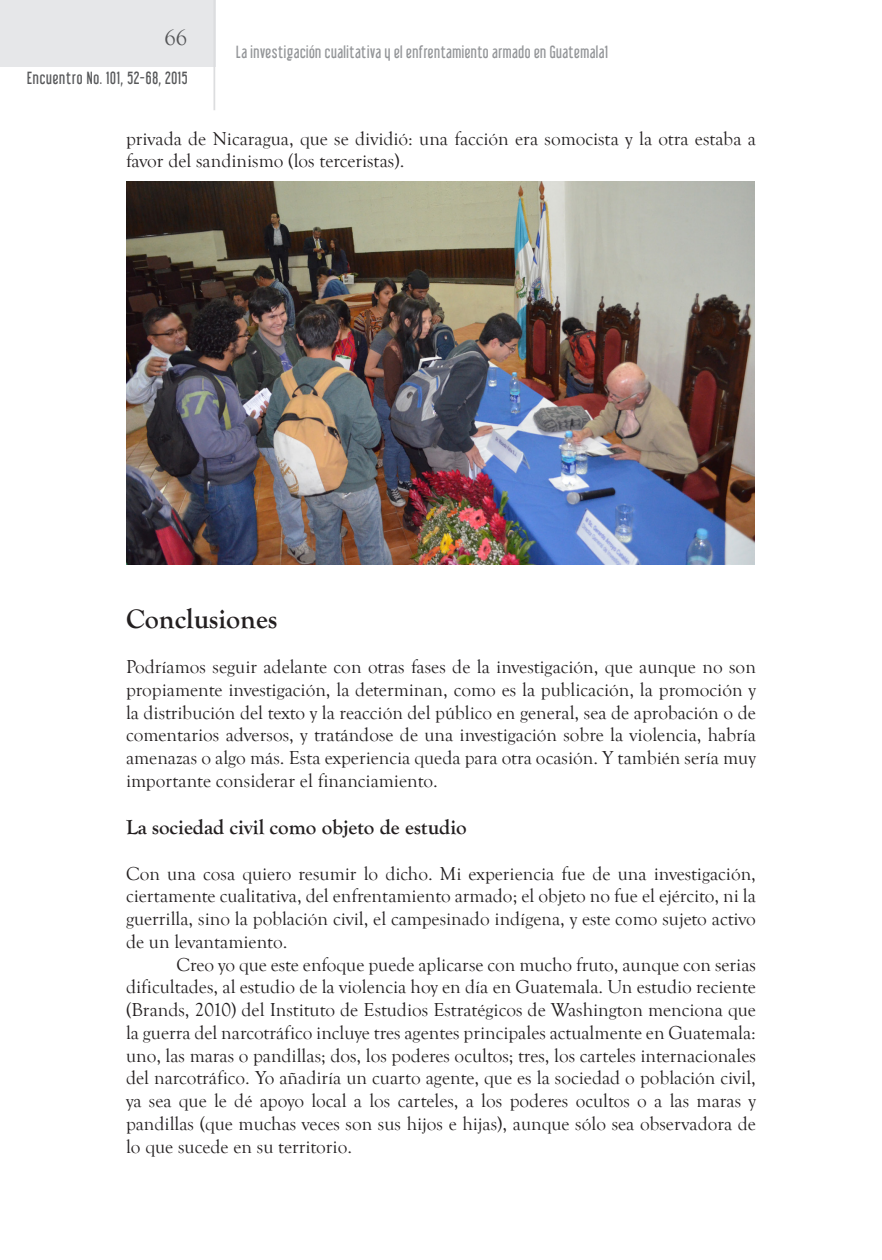
<style>
.page{position:relative;width:882px;height:1260px;background:#fff}
.page>*{position:absolute;margin:0;border:0;box-sizing:border-box;transform-origin:0 0}
.t1{font:700 28px "Goudy Old Style T";color:#231f20}
.t2{font:22.75px "Goudy Old Style T";color:#545557}
.t3{font:700 21px "Goudy Old Style T";color:#231f20}
.t4{font:19.25px/22.8px "Goudy Old Style T";color:#231f20;text-align:justify}
.t5{font:15.75px "Libel Suit";letter-spacing:.03em;color:#939598}
.t6{font:15.75px "Libel Suit";letter-spacing:.05em;color:#57585a}
</style>
<div class="page">
<div style="left:0;top:0;width:215px;height:67px;background:#e6e7e9"></div>
<hr style="left:214px;top:0;width:1px;height:110px;background:#dcdddf">
<img style="left:126px;top:181px;width:628px;height:383px">
<p class="t2" style="left:164px;top:25px;width:24px">66</p>
<p class="t6" style="left:27px;top:69px;width:162px">Encuentro No. 101, 52-68, 2015</p>
<p class="t5" style="left:236px;top:42px;width:373px">La investigación cualitativa y el enfrentamiento armado en Guatemala1</p>
<p class="t4" style="left:126px;top:127px;width:631px">privada de Nicaragua, que se dividió: una facción era somocista y la otra estaba a favor del sandinismo (los terceristas).</p>
<h1 class="t1" style="left:126px;top:603px;width:153px">Conclusiones</h1>
<p class="t4" style="left:126px;top:656px;width:632px">Podríamos seguir adelante con otras fases de la investigación, que aunque no son propiamente investigación, la determinan, como es la publicación, la promoción y la distribución del texto y la reacción del público en general, sea de aprobación o de comentarios adversos, y tratándose de una investigación sobre la violencia, habría amenazas o algo más. Esta experiencia queda para otra ocasión. Y también sería muy importante considerar el financiamiento.</p>
<p class="t3" style="left:126px;top:815px;width:342px">La sociedad civil como objeto de estudio</p>
<p class="t4" style="left:126px;top:862px;width:631px">Con una cosa quiero resumir lo dicho. Mi experiencia fue de una investigación, ciertamente cualitativa, del enfrentamiento armado; el objeto no fue el ejército, ni la guerrilla, sino la población civil, el campesinado indígena, y este como sujeto activo de un levantamiento.</p>
<p class="t4" style="left:126px;top:953px;width:632px;text-indent:50px">Creo yo que este enfoque puede aplicarse con mucho fruto, aunque con serias dificultades, al estudio de la violencia hoy en día en Guatemala. Un estudio reciente (Brands, 2010) del Instituto de Estudios Estratégicos de Washington menciona que la guerra del narcotráfico incluye tres agentes principales actualmente en Guatemala: uno, las maras o pandillas; dos, los poderes ocultos; tres, los carteles internacionales del narcotráfico. Yo añadiría un cuarto agente, que es la sociedad o población civil, ya sea que le dé apoyo local a los carteles, a los poderes ocultos o a las maras y pandillas (que muchas veces son sus hijos e hijas), aunque sólo sea observadora de lo que sucede en su territorio.</p>
</div>
